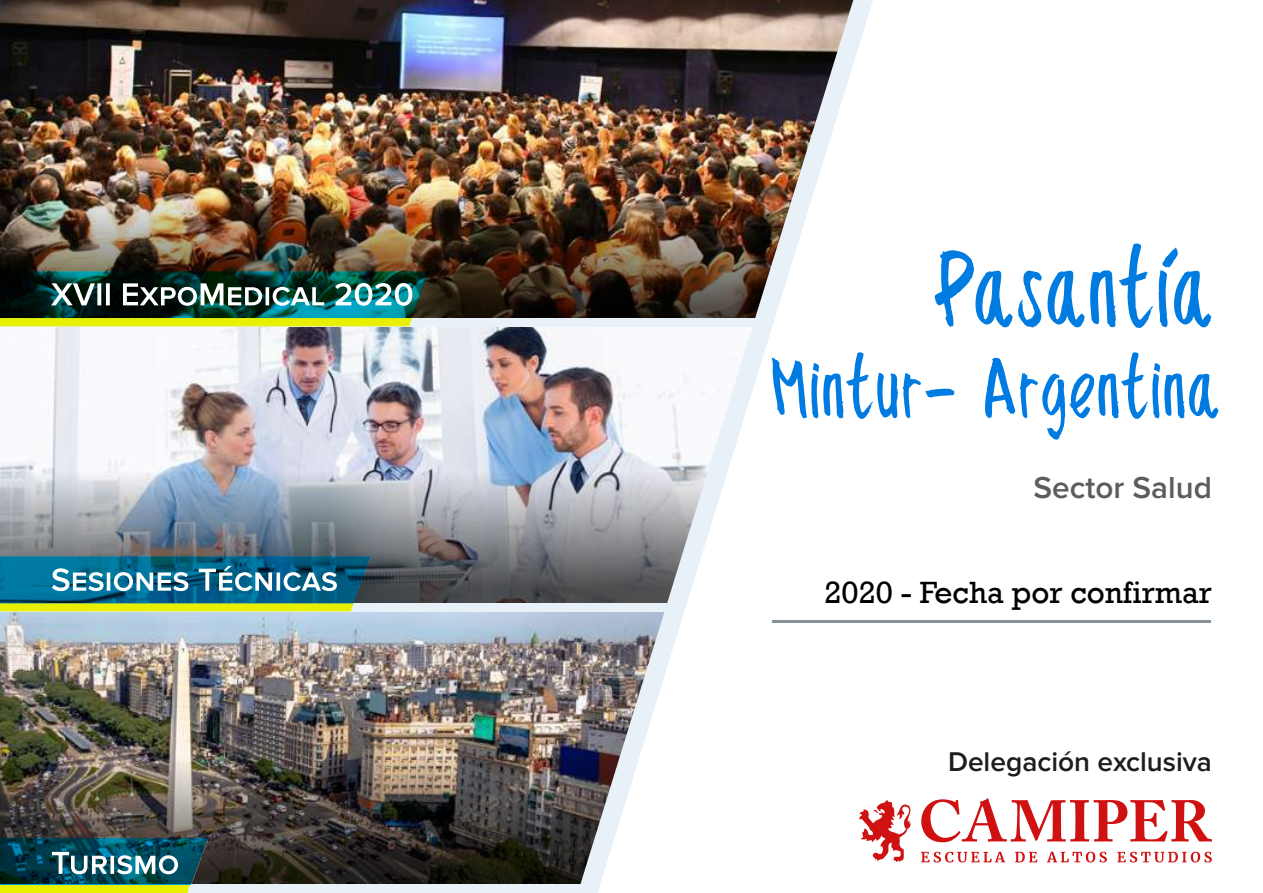
<style>
.page{position:relative;width:1263px;height:893px;background:#fff}
.page>*{position:absolute;margin:0;border:0;box-sizing:border-box;transform-origin:0 0}
.t1{font:87px "Sencillo Handdrawn";color:#007be1}
.t2{font:31.5px "Rockwell";color:#000}
.t3{font:600 31.5px "Proxima Nova";color:#5c5c5b}
.t4{font:600 28.05px "Proxima Nova";color:#1d1d1b}
</style>
<div class="page">
<img style="left:0;top:0;width:578px;height:181px">
<img style="left:0;top:611px;width:578px;height:136px">
<img style="left:0;top:326px;width:578px;height:137px">
<img style="left:0;top:463px;width:578px;height:140px">
<img style="left:0;top:747px;width:578px;height:138px">
<img style="left:0;top:181px;width:578px;height:137px">
<img style="left:578px;top:0;width:295px;height:893px">
<div style="left:0;top:318px;width:760px;height:8px;background:#e8f0f8"></div>
<div style="left:0;top:603px;width:676px;height:8px;background:#e8f0f8"></div>
<div style="left:0;top:885px;width:587px;height:8px;background:#e8f0f8"></div>
<svg style="left:0;top:556px;width:371px;height:55px;background:#3f8885"></svg>
<svg style="left:0;top:838px;width:208px;height:55px;background:#3b715e"></svg>
<svg style="left:859px;top:800px;width:52px;height:62px"></svg>
<svg style="left:921px;top:852px;width:84px;height:10px"></svg>
<svg style="left:1015px;top:852px;width:22px;height:10px"></svg>
<svg style="left:1047px;top:852px;width:60px;height:10px"></svg>
<svg style="left:1117px;top:852px;width:95px;height:10px"></svg>
<svg style="left:921px;top:798px;width:291px;height:44px"></svg>
<svg style="left:0;top:271px;width:429px;height:55px;background:#436c48"></svg>
<svg style="left:935px;top:243px;width:276px;height:85px"></svg>
<hr style="left:772px;top:620px;width:438px;height:2px;background:#869298">
<h1 class="t1" style="left:771px;top:351px;width:453px">Mintur- Argentina</h1>
<p class="t3" style="left:1033px;top:469px;width:180px">Sector Salud</p>
<p class="t2" style="left:824px;top:574px;width:389px">2020 - Fecha por confirmar</p>
<p class="t4" style="left:948px;top:745px;width:265px">Delegación exclusiva</p>
</div>
